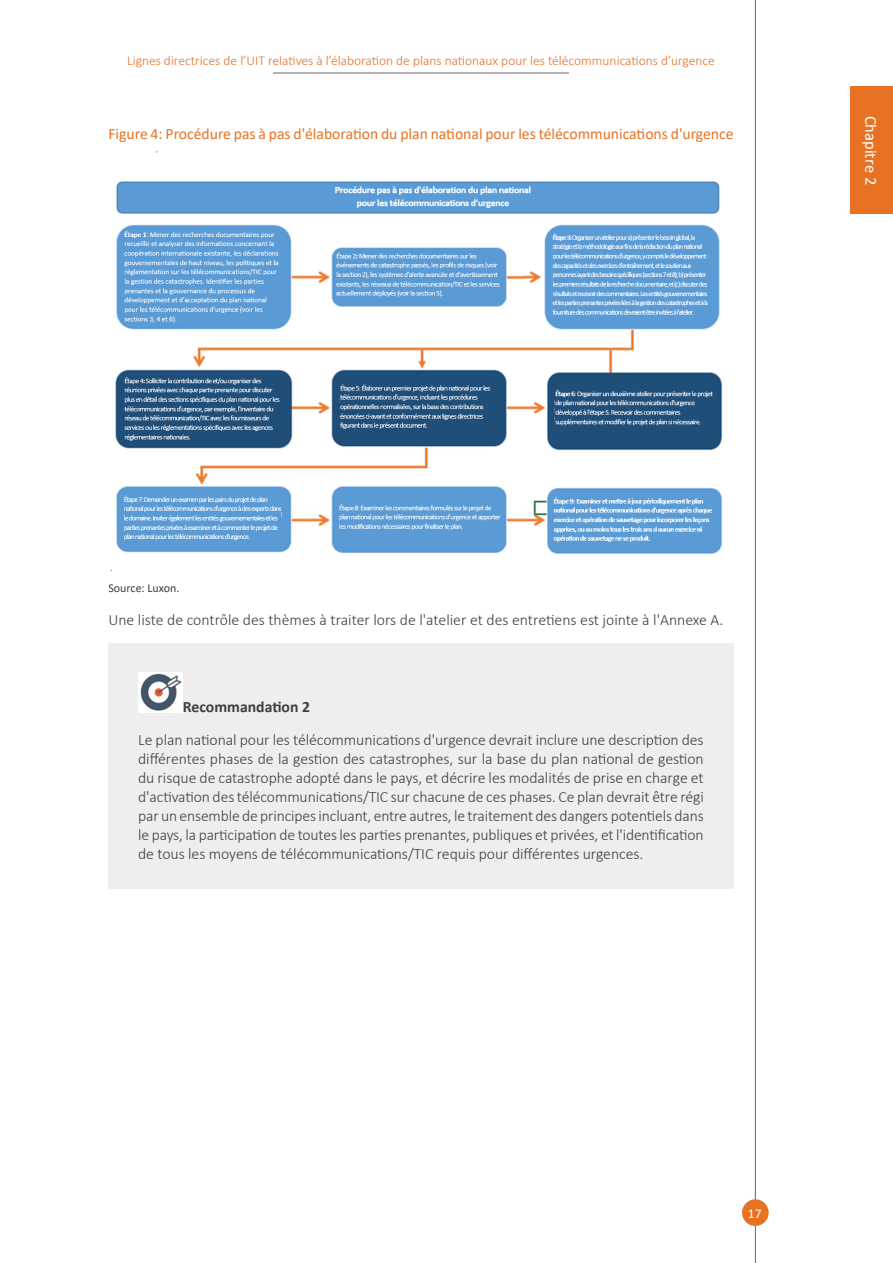
<style>
.page{position:relative;width:893px;height:1263px;background:#fff}
.page>*{position:absolute;margin:0;border:0;box-sizing:border-box;transform-origin:0 0}
.t1{font:16.5px "Calibri";color:#fff}
.t2{font:300 15.75px/18.9px "Calibri";letter-spacing:-.005em;color:#3e3e3f;text-align:justify}
.Figure_title{font:15.75px "Calibri";color:#e87224}
.t3{font:700 15.75px "Calibri";color:#3e3e3f}
.t4{font:300 13.5px "Calibri";color:#e87224}
.t5{font:13.5px "Calibri";color:#fff}
.Source_text{font:12px "Calibri";color:#3e3e3f}
</style>
<div class="page">
<hr style="left:755px;top:0;width:1px;height:1263px;background:#67676a">
<hr style="left:273px;top:73px;width:296px;height:1px;background:#67676a">
<div style="left:742px;top:1199px;width:27px;height:27px;background:#e87224;border-radius:50%"></div>
<img style="left:111px;top:151px;width:612px;height:419px">
<div style="left:108px;top:643px;width:625px;height:245px;background:#eeeeef"></div>
<img style="left:138px;top:672px;width:45px;height:40px">
<div style="left:850px;top:86px;width:43px;height:128px;background:#e87224"></div>
<p class="t4" style="left:127px;top:52px;width:589px">Lignes directrices de l’UIT relatives à l’élaboration de plans nationaux pour les télécommunications d’urgence</p>
<p class="Figure_title" style="left:108px;top:123px;width:627px">Figure 4: Procédure pas à pas d'élaboration du plan national pour les télécommunications d'urgence</p>
<p class="t1" style="left:882px;top:116px;width:71px;rotate:90deg">Chapitre 2</p>
<p class="Source_text" style="left:108px;top:579px;width:72px">Source: Luxon.</p>
<p class="t2" style="left:108px;top:610px;width:616px">Une liste de contrôle des thèmes à traiter lors de l'atelier et des entretiens est jointe à l'Annexe A.</p>
<p class="t3" style="left:183px;top:696px;width:129px">Recommandation 2</p>
<p class="t2" style="left:138px;top:730px;width:567px">Le plan national pour les télécommunications d'urgence devrait inclure une description des différentes phases de la gestion des catastrophes, sur la base du plan national de gestion du risque de catastrophe adopté dans le pays, et décrire les modalités de prise en charge et d'activation des télécommunications/TIC sur chacune de ces phases. Ce plan devrait être régi par un ensemble de principes incluant, entre autres, le traitement des dangers potentiels dans le pays, la participation de toutes les parties prenantes, publiques et privées, et l'identification de tous les moyens de télécommunications/TIC requis pour différentes urgences.</p>
<p class="t5" style="left:748px;top:1204px;width:15px">17</p>
</div>
